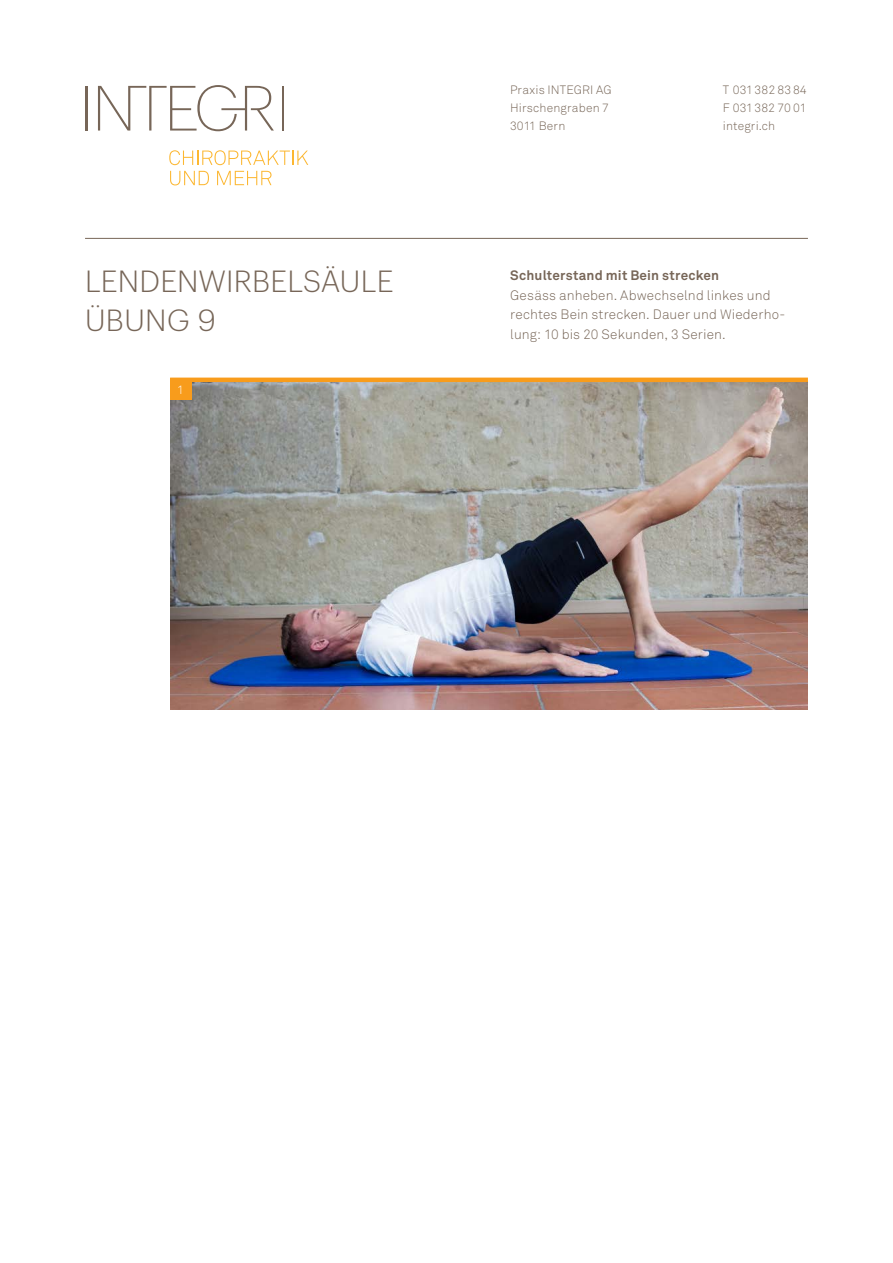
<style>
.page{position:relative;width:893px;height:1263px;background:#fff}
.page>*{position:absolute;margin:0;border:0;box-sizing:border-box;transform-origin:0 0}
.t1{font:300 30px/39px "Graphik";color:#776658}
.t2{font:300 13.5px/19.5px "Akkurat";letter-spacing:.01em;color:#776658}
.t3{font:700 13.5px "Akkurat";letter-spacing:.015em;color:#776658}
.t4{font:300 12px/18px "Akkurat";letter-spacing:.01em;color:#776658;text-align:justify}
.t5{font:300 12px "Akkurat";color:#fff}
</style>
<div class="page">
<svg style="left:169px;top:150px;width:139px;height:15px"></svg>
<svg style="left:170px;top:171px;width:39px;height:14px"></svg>
<svg style="left:217px;top:171px;width:55px;height:14px"></svg>
<hr style="left:85px;top:86px;width:2px;height:45px;background:#776658">
<hr style="left:282px;top:86px;width:2px;height:45px;background:#776658">
<svg style="left:98px;top:85px;width:176px;height:46px"></svg>
<hr style="left:85px;top:238px;width:723px;height:1px;background:#776658">
<img style="left:170px;top:382px;width:638px;height:327px">
<hr style="left:170px;top:378px;width:638px;height:4px;background:#f89c1c">
<div style="left:170px;top:379px;width:21px;height:21px;background:#f89c1c"></div>
<p class="t4" style="left:510px;top:81px;width:103px;text-align:left">Praxis INTEGRI AG<br>Hirschengraben 7<br>3011 Bern</p>
<p class="t4" style="left:723px;top:81px;width:85px">T 031 382 83 84<br>F 031 382 70 01 integri.ch</p>
<h1 class="t1" style="left:85px;top:259px;width:310px">LENDENWIRBELSÄULE<br>ÜBUNG 9</h1>
<p class="t3" style="left:510px;top:267px;width:211px">Schulterstand mit Bein strecken</p>
<p class="t2" style="left:510px;top:285px;width:276px">Gesäss anheben. Abwechselnd linkes und rechtes Bein strecken. Dauer und Wiederho&shy;lung: 10 bis 20 Sekunden, 3 Serien.</p>
<p class="t5" style="left:177px;top:383px;width:8px">1</p>
</div>
